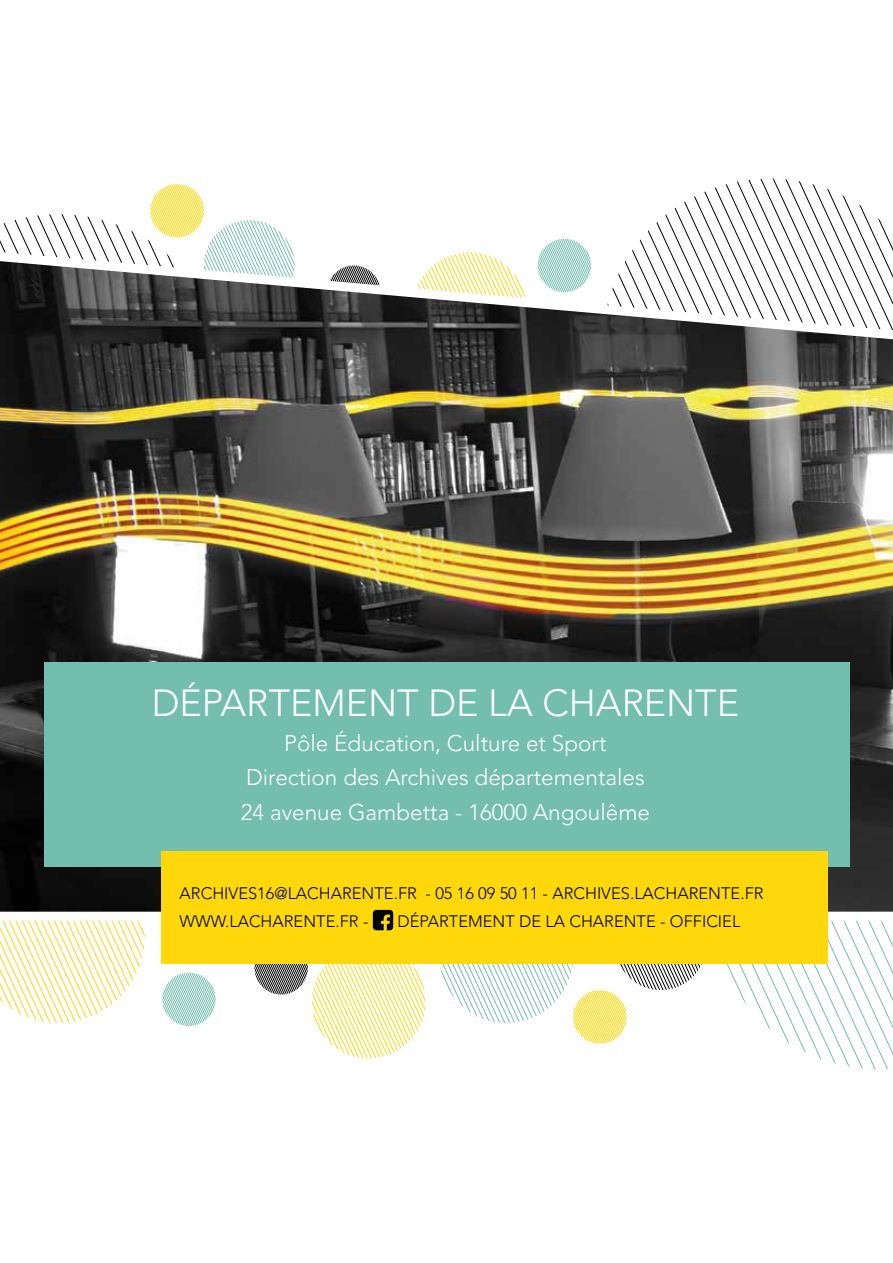
<style>
.page{position:relative;width:893px;height:1263px;background:#fff}
.page>*{position:absolute;margin:0;border:0;box-sizing:border-box;transform-origin:0 0}
.t1{font:300 37.5px "Avenir LT Pro";color:#fff}
.t2{font:300 22.5px/34.5px "Avenir LT Pro";color:#fff;text-align:center}
.t3{font:300 16.5px/28.3px "Avenir LT Pro";color:#000}
</style>
<div class="page">
<svg style="left:0;top:925px;width:145px;height:98px"></svg>
<svg style="left:162px;top:972px;width:54px;height:54px"></svg>
<svg style="left:3px;top:184px;width:284px;height:56px"></svg>
<svg style="left:752px;top:179px;width:123px;height:61px"></svg>
<svg style="left:732px;top:179px;width:20px;height:61px"></svg>
<svg style="left:640px;top:184px;width:92px;height:56px"></svg>
<svg style="left:439px;top:925px;width:454px;height:144px"></svg>
<svg style="left:254px;top:963px;width:172px;height:95px"></svg>
<img style="left:0;top:240px;width:893px;height:685px">
<div style="left:44px;top:662px;width:805px;height:205px;background:#73beae"></div>
<div style="left:161px;top:851px;width:666px;height:112px;background:#fed80a"></div>
<div style="left:373px;top:910px;width:20px;height:20px;background:#000;border-radius:3px"></div>
<svg style="left:381px;top:914px;width:9px;height:17px"></svg>
<h1 class="t1" style="left:152px;top:681px;width:589px">DÉPARTEMENT DE LA CHARENTE</h1>
<h2 class="t2" style="left:241px;top:726px;width:411px">PÔLE ÉDUCATION, CULTURE ET SPORT<br>DIRECTION DES ARCHIVES DÉPARTEMENTALES<br>24 AVENUE GAMBETTA - 16000 ANGOULÊME</h2>
<p class="t3" style="left:180px;top:879px;width:585px">ARCHIVES16@LACHARENTE.FR - 05 16 09 50 11 - ARCHIVES.LACHARENTE.FR<br>WWW.LACHARENTE.FR -</p>
<p class="t3" style="left:397px;top:908px;width:344px">DÉPARTEMENT DE LA CHARENTE - OFFICIEL</p>
</div>
